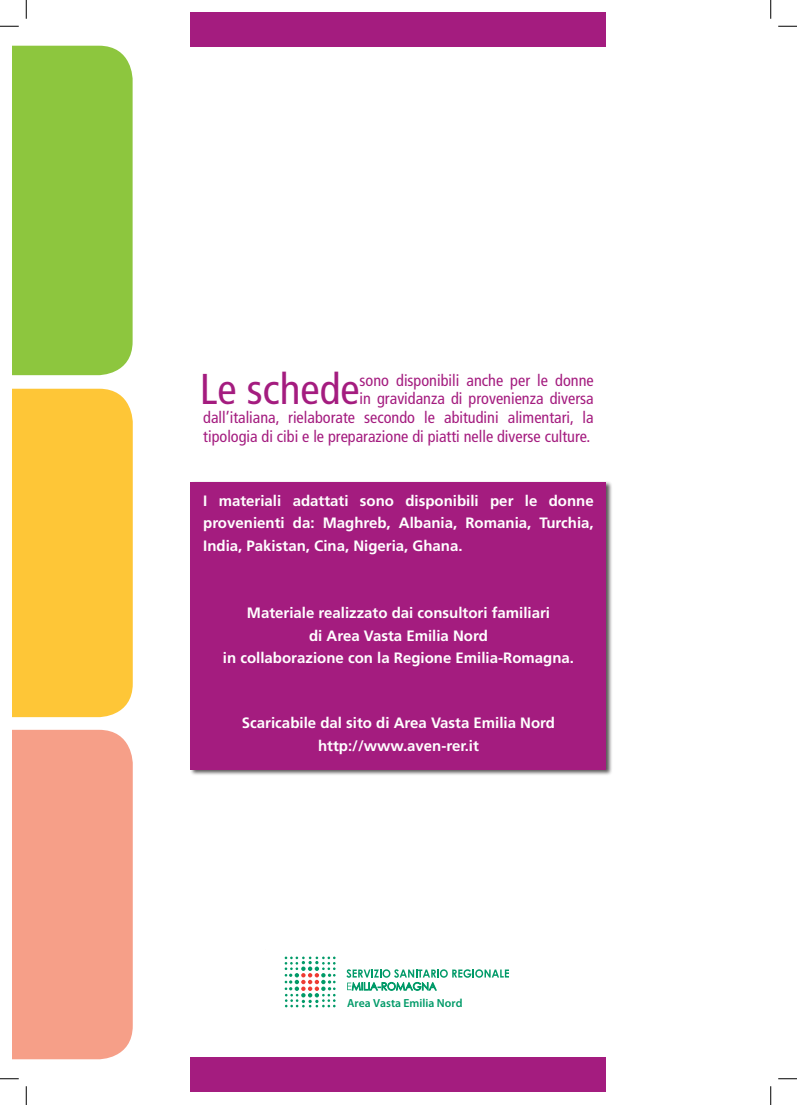
<style>
.page{position:relative;width:797px;height:1105px;background:#fff}
.page>*{position:absolute;margin:0;border:0;box-sizing:border-box;transform-origin:0 0}
.t1{font:condensed 43.12px "Frutiger";color:#a41c7f}
.t2{font:condensed 16.25px/18.8px "Frutiger";color:#a41c7f;text-align:right}
.t3{font:700 15px/22.5px "Frutiger";color:#fff;text-align:justify}
.t4{font:600 11.75px "Myriad Pro";color:#009a68}
</style>
<div class="page">
<div style="left:12px;top:730px;width:121px;height:329px;background:#f69f88"></div>
<div style="left:12px;top:46px;width:121px;height:329px;background:#8dc63e"></div>
<div style="left:12px;top:389px;width:121px;height:328px;background:#fec637"></div>
<div style="left:189px;top:481px;width:423px;height:294px;background:#231f20;opacity:.75"></div>
<div style="left:191px;top:482px;width:415px;height:287px;background:#a41c7f"></div>
<svg style="left:284px;top:956px;width:225px;height:52px"></svg>
<div style="left:191px;top:12px;width:415px;height:35px;background:#a41c7f"></div>
<div style="left:191px;top:1058px;width:415px;height:34px;background:#a41c7f"></div>
<svg style="left:0;top:25px;width:19px;height:2px"></svg>
<svg style="left:778px;top:25px;width:19px;height:2px"></svg>
<svg style="left:0;top:1078px;width:19px;height:1px"></svg>
<svg style="left:778px;top:1078px;width:19px;height:1px"></svg>
<svg style="left:25px;top:0;width:2px;height:19px"></svg>
<svg style="left:25px;top:1086px;width:2px;height:19px"></svg>
<svg style="left:770px;top:0;width:1px;height:19px"></svg>
<svg style="left:770px;top:1086px;width:1px;height:19px"></svg>
<p class="t1" style="left:200px;top:364px;width:161px">Le schede</p>
<p class="t2" style="left:203px;top:371px;width:392px">sono disponibili anche per le donne<br>in gravidanza di provenienza diversa<br>dall’italiana, rielaborate secondo le abitudini alimentari, la tipologia di cibi e le preparazione di piatti nelle diverse culture.</p>
<p class="t3" style="left:203px;top:489px;width:392px">I materiali adattati sono disponibili per le donne provenienti da: Maghreb, Albania, Romania, Turchia, India, Pakistan, Cina, Nigeria, Ghana.</p>
<p class="t3" style="left:247px;top:602px;width:305px">Materiale realizzato dai consultori familiari</p>
<p class="t3" style="left:309px;top:624px;width:180px">di Area Vasta Emilia Nord</p>
<p class="t3" style="left:223px;top:647px;width:352px">in collaborazione con la Regione Emilia-Romagna.</p>
<p class="t3" style="left:242px;top:712px;width:314px">Scaricabile dal sito di Area Vasta Emilia Nord</p>
<p class="t3" style="left:318px;top:734px;width:162px">http://www.aven-rer.it</p>
<p class="t4" style="left:347px;top:997px;width:117px">Area Vasta Emilia Nord</p>
</div>
